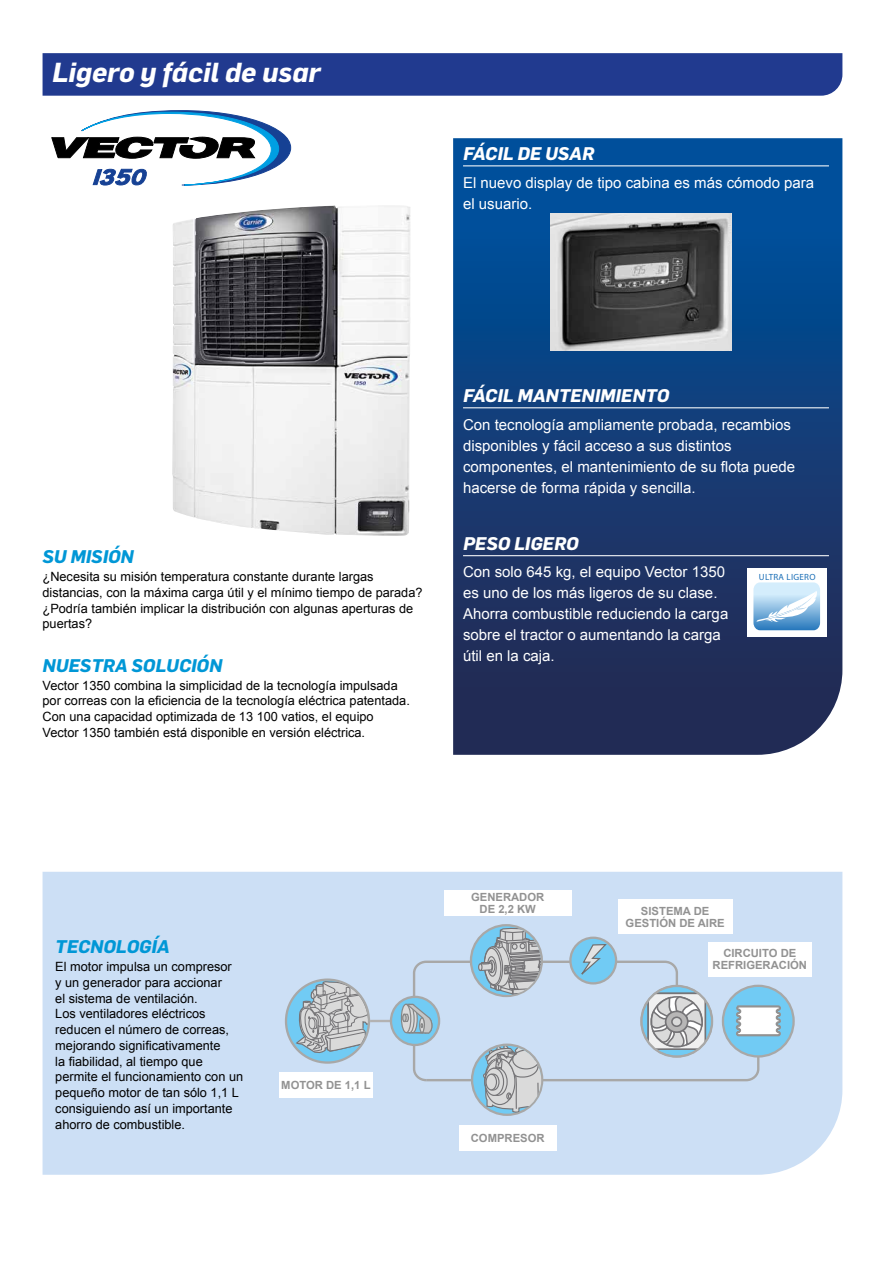
<style>
.page{position:relative;width:885px;height:1263px;background:#fff}
.page>*{position:absolute;margin:0;border:0;box-sizing:border-box;transform-origin:0 0}
.t1{font:italic 700 27px "Flama";color:#fff}
.t2{font:italic 700 18px "Flama";color:#fff}
.t3{font:italic 700 18px "Flama";color:#0097d6}
.t4{font:15px/21px "Arial";color:#fff}
.t5{font:12.75px/15.8px "Arial";color:#000}
.t6{font:700 11.25px/12px "Arial";color:#929292;text-align:center}
.t7{font:600 9px "Avant Garde IT Cby BT";letter-spacing:.03em;color:#1d70b7}
</style>
<div class="page">
<svg style="left:453px;top:138px;width:389px;height:617px;background:#153e77"></svg>
<div style="left:43px;top:872px;width:799px;height:303px;background:#ccdff5"></div>
<div style="left:43px;top:53px;width:799px;height:43px;background:#213a8f"></div>
<hr style="left:463px;top:407px;width:365px;height:1px;background:#fff">
<hr style="left:463px;top:165px;width:365px;height:1px;background:#fff">
<hr style="left:463px;top:555px;width:365px;height:1px;background:#fff">
<img style="left:550px;top:213px;width:181px;height:137px">
<svg style="left:52px;top:111px;width:239px;height:74px"></svg>
<hr style="left:370px;top:1020px;width:38px;height:2px;background:#b3b2b2">
<svg style="left:391px;top:997px;width:48px;height:48px"></svg>
<div style="left:390px;top:996px;width:50px;height:50px;border:2px solid #a8a8a7;border-radius:50%"></div>
<div style="left:400px;top:1004px;width:11px;height:29px;border:1px solid #878787;border-radius:50%"></div>
<div style="left:722px;top:986px;width:71px;height:70px;background:#71cbf4;border-radius:50%"></div>
<svg style="left:401px;top:925px;width:380px;height:188px;background:#bfd4e7"></svg>
<svg style="left:286px;top:980px;width:82px;height:83px"></svg>
<svg style="left:295px;top:919px;width:75px;height:135px;background:#bdcddc"></svg>
<div style="left:285px;top:978px;width:85px;height:86px;border:2px solid #a8a8a7;border-radius:50%"></div>
<div style="left:444px;top:890px;width:127px;height:25px;background:#fff"></div>
<div style="left:459px;top:1125px;width:97px;height:25px;background:#fff"></div>
<div style="left:279px;top:1072px;width:93px;height:26px;background:#fff"></div>
<div style="left:708px;top:942px;width:103px;height:34px;background:#fff"></div>
<div style="left:617px;top:900px;width:115px;height:34px;background:#fff"></div>
<img style="left:172px;top:205px;width:238px;height:331px">
<div style="left:747px;top:568px;width:80px;height:69px;background:#fff"></div>
<svg style="left:753px;top:582px;width:67px;height:48px;background:#a7cce8"></svg>
<h1 class="t1" style="left:52px;top:56px;width:270px">Ligero y fácil de usar</h1>
<h2 class="t2" style="left:463px;top:143px;width:133px">FÁCIL DE USAR</h2>
<p class="t4" style="left:463px;top:172px;width:352px">El nuevo display de tipo cabina es más cómodo para el usuario.</p>
<h2 class="t3" style="left:43px;top:546px;width:93px">SU MISIÓN</h2>
<p class="t5" style="left:43px;top:569px;width:381px">¿Necesita su misión temperatura constante durante largas distancias, con la máxima carga útil y el mínimo tiempo de parada? ¿Podría también implicar la distribución con algunas aperturas de puertas?</p>
<h2 class="t3" style="left:43px;top:654px;width:181px">NUESTRA SOLUCIÓN</h2>
<p class="t5" style="left:43px;top:677px;width:369px">Vector 1350 combina la simplicidad de la tecnología impulsada por correas con la eficiencia de la tecnología eléctrica patentada.<br>Con una capacidad optimizada de 13 100 vatios, el equipo Vector 1350 también está disponible en versión eléctrica.</p>
<h2 class="t2" style="left:463px;top:385px;width:208px">FÁCIL MANTENIMIENTO</h2>
<p class="t4" style="left:463px;top:414px;width:333px">Con tecnología ampliamente probada, recambios disponibles y fácil acceso a sus distintos componentes, el mantenimiento de su flota puede hacerse de forma rápida y sencilla.</p>
<h2 class="t2" style="left:463px;top:533px;width:117px">PESO LIGERO</h2>
<p class="t4" style="left:463px;top:562px;width:267px">Con solo 645 kg, el equipo Vector 1350 es uno de los más ligeros de su clase.<br>Ahorra combustible reduciendo la carga sobre el tractor o aumentando la carga útil en la caja.</p>
<p class="t7" style="left:758px;top:571px;width:58px">ULTRA LIGERO</p>
<h2 class="t3" style="left:55px;top:936px;width:116px">TECNOLOGÍA</h2>
<p class="t5" style="left:55px;top:959px;width:189px">El motor impulsa un compresor<br>y un generador para accionar<br>el sistema de ventilación.<br>Los ventiladores eléctricos reducen el número de correas, mejorando significativamente<br>la fiabilidad, al tiempo que permite el funcionamiento con un pequeño motor de tan sólo 1,1 L consiguiendo así un importante ahorro de combustible.</p>
<p class="t6" style="left:281px;top:1080px;width:91px">MOTOR DE 1,1 L</p>
<p class="t6" style="left:471px;top:891px;width:75px">GENERADOR<br>DE 2,2 KW</p>
<p class="t6" style="left:471px;top:1132px;width:75px">COMPRESOR</p>
<p class="t6" style="left:625px;top:905px;width:100px">SISTEMA DE<br>GESTIÓN DE AIRE</p>
<p class="t6" style="left:712px;top:948px;width:96px">CIRCUITO DE<br>REFRIGERACIÓN</p>
</div>
